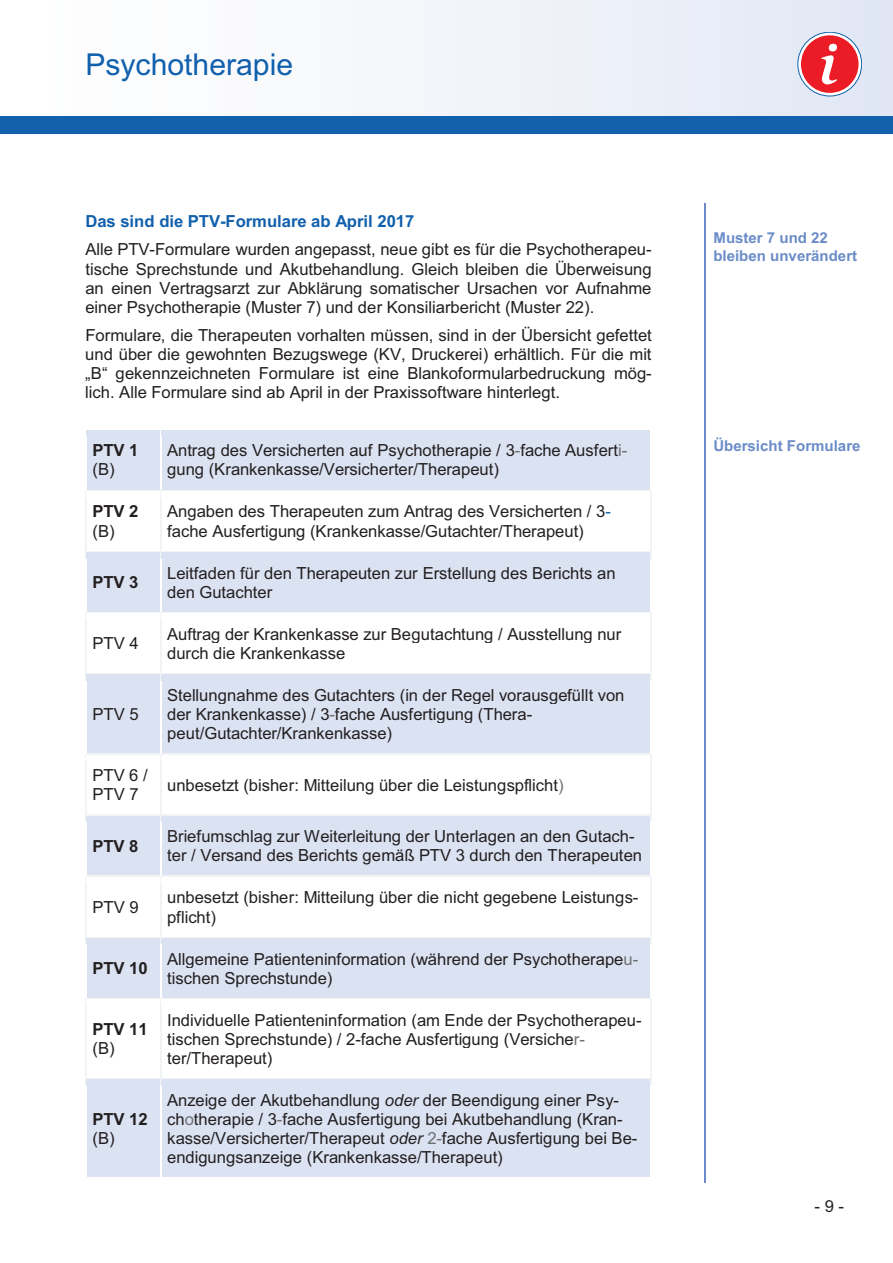
<style>
.page{position:relative;width:893px;height:1263px;background:#fff}
.page>*{position:absolute;margin:0;border:0;box-sizing:border-box;transform-origin:0 0}
.t1{font:italic 700 57.15px "Slimbach Std";color:#fff}
.t2{font:30.15px "Arial";color:#1160ad}
.t3{font:16.65px/19px "Arial";color:#231f20}
.t4{font:700 16.65px/19.4px "Arial";letter-spacing:-.005em;color:#231f20}
.t5{font:700 15px/17.4px "Arial";color:#6b8cc8}
.s1{font-weight:700;color:#1160ad}
.s2{font-weight:400}
.s3{color:#6e6f72}
.s4{color:#1160ad}
.s5{font-style:italic}
</style>
<div class="page">
<div style="left:87px;top:430px;width:73px;height:60px;background:#dbe2f2"></div>
<div style="left:167px;top:436px;width:478px;height:24px;background:#dbe2f2"></div>
<div style="left:167px;top:460px;width:478px;height:24px;background:#dbe2f2"></div>
<div style="left:0;top:0;width:893px;height:120px;background:linear-gradient(to right,#fefffe,#dde4f2)"></div>
<div style="left:0;top:117px;width:893px;height:17px;background:#1261ac"></div>
<svg style="left:798px;top:32px;width:64px;height:64px"></svg>
<div style="left:798px;top:32px;width:64px;height:64px;border:1px solid #1161ac;border-radius:50%"></div>
<div style="left:801px;top:35px;width:57px;height:58px;background:#eb1c26;border-radius:50%"></div>
<div style="left:86px;top:430px;width:74px;height:7px;background:#dbe2f2"></div>
<div style="left:161px;top:430px;width:490px;height:7px;background:#dbe2f2"></div>
<div style="left:86px;top:484px;width:75px;height:6px;background:#dbe2f2"></div>
<div style="left:161px;top:484px;width:490px;height:6px;background:#dbe2f2"></div>
<hr style="left:160px;top:437px;width:1px;height:53px;background:#fff">
<hr style="left:86px;top:490px;width:74px;height:1px;background:#f2f3f4">
<hr style="left:161px;top:490px;width:490px;height:1px;background:#f2f3f4">
<hr style="left:85px;top:498px;width:1px;height:53px;background:#f2f3f4">
<hr style="left:160px;top:498px;width:1px;height:53px;background:#f2f3f4">
<hr style="left:651px;top:498px;width:1px;height:53px;background:#f2f3f4">
<div style="left:87px;top:552px;width:73px;height:60px;background:#dbe2f2"></div>
<div style="left:167px;top:559px;width:478px;height:23px;background:#dbe2f2"></div>
<div style="left:167px;top:582px;width:478px;height:24px;background:#dbe2f2"></div>
<hr style="left:86px;top:551px;width:74px;height:1px;background:#f2f3f4">
<div style="left:86px;top:552px;width:74px;height:7px;background:#dbe2f2"></div>
<hr style="left:161px;top:551px;width:490px;height:1px;background:#f2f3f4">
<div style="left:161px;top:552px;width:490px;height:7px;background:#dbe2f2"></div>
<div style="left:86px;top:606px;width:75px;height:6px;background:#dbe2f2"></div>
<div style="left:161px;top:606px;width:490px;height:6px;background:#dbe2f2"></div>
<hr style="left:160px;top:559px;width:1px;height:53px;background:#fff">
<hr style="left:86px;top:612px;width:74px;height:1px;background:#f2f3f4">
<hr style="left:161px;top:612px;width:490px;height:1px;background:#f2f3f4">
<hr style="left:85px;top:620px;width:1px;height:53px;background:#f2f3f4">
<hr style="left:160px;top:620px;width:1px;height:53px;background:#f2f3f4">
<hr style="left:651px;top:620px;width:1px;height:53px;background:#f2f3f4">
<div style="left:87px;top:675px;width:73px;height:78px;background:#dbe2f2"></div>
<div style="left:161px;top:675px;width:490px;height:78px;background:#dbe2f2"></div>
<hr style="left:86px;top:673px;width:74px;height:1px;background:#f2f3f4">
<div style="left:86px;top:674px;width:74px;height:7px;background:#dbe2f2"></div>
<hr style="left:161px;top:673px;width:490px;height:1px;background:#f2f3f4">
<div style="left:161px;top:674px;width:490px;height:7px;background:#dbe2f2"></div>
<div style="left:86px;top:747px;width:75px;height:6px;background:#dbe2f2"></div>
<hr style="left:160px;top:681px;width:1px;height:73px;background:#fff">
<hr style="left:86px;top:754px;width:74px;height:1px;background:#f2f3f4">
<hr style="left:161px;top:754px;width:490px;height:1px;background:#f2f3f4">
<hr style="left:85px;top:761px;width:1px;height:54px;background:#f2f3f4">
<hr style="left:160px;top:761px;width:1px;height:54px;background:#f2f3f4">
<hr style="left:651px;top:761px;width:1px;height:54px;background:#f2f3f4">
<div style="left:87px;top:816px;width:73px;height:60px;background:#dbe2f2"></div>
<div style="left:167px;top:822px;width:478px;height:24px;background:#dbe2f2"></div>
<div style="left:167px;top:846px;width:478px;height:23px;background:#dbe2f2"></div>
<hr style="left:86px;top:815px;width:74px;height:1px;background:#f2f3f4">
<div style="left:86px;top:816px;width:74px;height:6px;background:#dbe2f2"></div>
<hr style="left:161px;top:815px;width:490px;height:1px;background:#f2f3f4">
<div style="left:161px;top:816px;width:490px;height:6px;background:#dbe2f2"></div>
<div style="left:86px;top:869px;width:75px;height:7px;background:#dbe2f2"></div>
<div style="left:161px;top:869px;width:490px;height:7px;background:#dbe2f2"></div>
<hr style="left:160px;top:822px;width:1px;height:54px;background:#fff">
<hr style="left:86px;top:876px;width:74px;height:1px;background:#f2f3f4">
<hr style="left:161px;top:876px;width:490px;height:1px;background:#f2f3f4">
<hr style="left:85px;top:883px;width:1px;height:54px;background:#f2f3f4">
<hr style="left:160px;top:883px;width:1px;height:54px;background:#f2f3f4">
<hr style="left:651px;top:883px;width:1px;height:54px;background:#f2f3f4">
<div style="left:87px;top:938px;width:73px;height:60px;background:#dbe2f2"></div>
<div style="left:167px;top:945px;width:478px;height:23px;background:#dbe2f2"></div>
<div style="left:167px;top:968px;width:478px;height:24px;background:#dbe2f2"></div>
<hr style="left:86px;top:937px;width:74px;height:1px;background:#f2f3f4">
<div style="left:86px;top:938px;width:74px;height:7px;background:#dbe2f2"></div>
<hr style="left:161px;top:937px;width:490px;height:1px;background:#f2f3f4">
<div style="left:161px;top:938px;width:490px;height:7px;background:#dbe2f2"></div>
<div style="left:86px;top:992px;width:75px;height:6px;background:#dbe2f2"></div>
<div style="left:161px;top:992px;width:490px;height:6px;background:#dbe2f2"></div>
<hr style="left:160px;top:945px;width:1px;height:53px;background:#fff">
<hr style="left:86px;top:998px;width:74px;height:1px;background:#f2f3f4">
<hr style="left:161px;top:998px;width:490px;height:1px;background:#f2f3f4">
<hr style="left:85px;top:1006px;width:1px;height:72px;background:#f2f3f4">
<hr style="left:160px;top:1006px;width:1px;height:72px;background:#f2f3f4">
<hr style="left:651px;top:1006px;width:1px;height:72px;background:#f2f3f4">
<div style="left:87px;top:1079px;width:73px;height:99px;background:#dbe2f2"></div>
<div style="left:161px;top:1079px;width:490px;height:99px;background:#dbe2f2"></div>
<hr style="left:86px;top:1078px;width:74px;height:1px;background:#f2f3f4">
<div style="left:86px;top:1079px;width:74px;height:7px;background:#dbe2f2"></div>
<hr style="left:161px;top:1078px;width:490px;height:1px;background:#f2f3f4">
<div style="left:86px;top:1171px;width:75px;height:7px;background:#dbe2f2"></div>
<hr style="left:160px;top:1086px;width:1px;height:92px;background:#fff">
<hr style="left:704px;top:203px;width:2px;height:980px;background:#6b8cc8">
<p class="t2" style="left:85px;top:44px;width:209px">Psychotherapie</p>
<p class="t1" style="left:819px;top:31px;width:20px">i</p>
<p class="t3" style="left:85px;top:207px;width:568px;line-height:28.2px"><span class="s1">Das sind die PTV-Formulare ab April 2017<br></span>Alle PTV-Formulare wurden angepasst, neue gibt es für die Psychotherapeu-</p>
<p class="t3" style="left:85px;top:259px;width:568px;text-align:justify">tische Sprechstunde und Akutbehandlung. Gleich bleiben die Überweisung an einen Vertragsarzt zur Abklärung somatischer Ursachen vor Aufnahme einer Psychotherapie (Muster 7) und der Konsiliarbericht (Muster 22).</p>
<p class="t3" style="left:85px;top:326px;width:568px;text-align:justify">Formulare, die Therapeuten vorhalten müssen, sind in der Übersicht gefettet und über die gewohnten Bezugswege (KV, Druckerei) erhältlich. Für die mit „B“ gekennzeichneten Formulare ist eine Blankoformularbedruckung mög&shy;lich. Alle Formulare sind ab April in der Praxissoftware hinterlegt.</p>
<p class="t4" style="left:92px;top:441px;width:48px">PTV 1 <span class="s2">(B)</span></p>
<p class="t3" style="left:167px;top:441px;width:462px">Antrag des Versicherten auf Psychotherapie / 3<span class="s3">-</span>fache Ausfert<span class="s3">i&shy;</span>gung (Krankenkasse/Versicherter/Therapeut)</p>
<p class="t4" style="left:92px;top:502px;width:48px">PTV 2 <span class="s2">(B)</span></p>
<p class="t3" style="left:167px;top:502px;width:445px">Angaben des Therapeuten zum Antrag des Versicherten / 3<span class="s4">- </span>fache Ausfertigung (Krankenkasse/Gutachter/Therapeut)</p>
<p class="t4" style="left:92px;top:573px;width:48px">PTV 3</p>
<p class="t3" style="left:167px;top:563px;width:450px">Leitfaden für den Therapeuten zur Erstellung des Berichts an den Gutachter</p>
<p class="t3" style="left:92px;top:634px;width:48px">PTV 4</p>
<p class="t3" style="left:167px;top:624px;width:456px">Auftrag der Krankenkasse zur Begutachtung / Ausstellung nur durch die Krankenkasse</p>
<p class="t3" style="left:92px;top:705px;width:48px">PTV 5</p>
<p class="t3" style="left:167px;top:686px;width:459px">Stellungnahme des Gutachters (in der Regel vorausgefüllt von der Krankenkasse) / 3<span class="s3">-</span>fache Ausfertigung (Thera&shy;peut/Gutachter/Krankenkasse)</p>
<p class="t3" style="left:92px;top:766px;width:57px">PTV 6 /<br>PTV 7</p>
<p class="t3" style="left:167px;top:775px;width:398px">unbesetzt (bisher: Mitteilung über die Leistungspflicht<span class="s3">)</span></p>
<p class="t4" style="left:92px;top:837px;width:48px">PTV 8</p>
<p class="t3" style="left:167px;top:827px;width:476px">Briefumschlag zur Weiterleitung der Unterlagen an den Gutach&shy;ter / Versand des Berichts gemäß PTV 3 durch den Therapeuten</p>
<p class="t3" style="left:92px;top:898px;width:48px">PTV 9</p>
<p class="t3" style="left:167px;top:888px;width:473px">unbesetzt (bisher: Mitteilung über die nicht gegebene Leistungs&shy;pflicht)</p>
<p class="t4" style="left:92px;top:959px;width:57px">PTV 10</p>
<p class="t3" style="left:167px;top:949px;width:473px">Allgemeine Patienteninformation (während der Psychotherape<span class="s3">u&shy;</span>tischen Sprechstunde)</p>
<p class="t4" style="left:92px;top:1020px;width:57px">PTV 11 <span class="s2">(B)</span></p>
<p class="t3" style="left:167px;top:1010px;width:476px">Individuelle Patienteninformation (am Ende der Psychotherapeu&shy;tischen Sprechstunde) / 2-fache Ausfertigung (Versiche<span class="s3">r&shy;</span>ter/Therapeut)</p>
<p class="t4" style="left:92px;top:1110px;width:57px">PTV 12 <span class="s2">(B)</span></p>
<p class="t3" style="left:167px;top:1091px;width:472px">Anzeige der Akutbehandlung <span class="s5">oder</span> der Beendigung einer Psy&shy;ch<span class="s3">o</span>therapie / 3<span class="s3">-</span>fache Ausfertigung bei Akutbehandlung (Kran&shy;kasse/Versicherter/Therapeut <span class="s5">oder</span> <span class="s3">2-</span>fache Ausfertigung bei Be&shy;endigungsanzeige (Krankenkasse/Therapeut)</p>
<p class="t5" style="left:713px;top:230px;width:145px">Muster 7 und 22 bleiben unverändert</p>
<p class="t5" style="left:713px;top:438px;width:149px">Übersicht Formulare</p>
<p class="t3" style="left:814px;top:1197px;width:31px">-9-</p>
</div>
